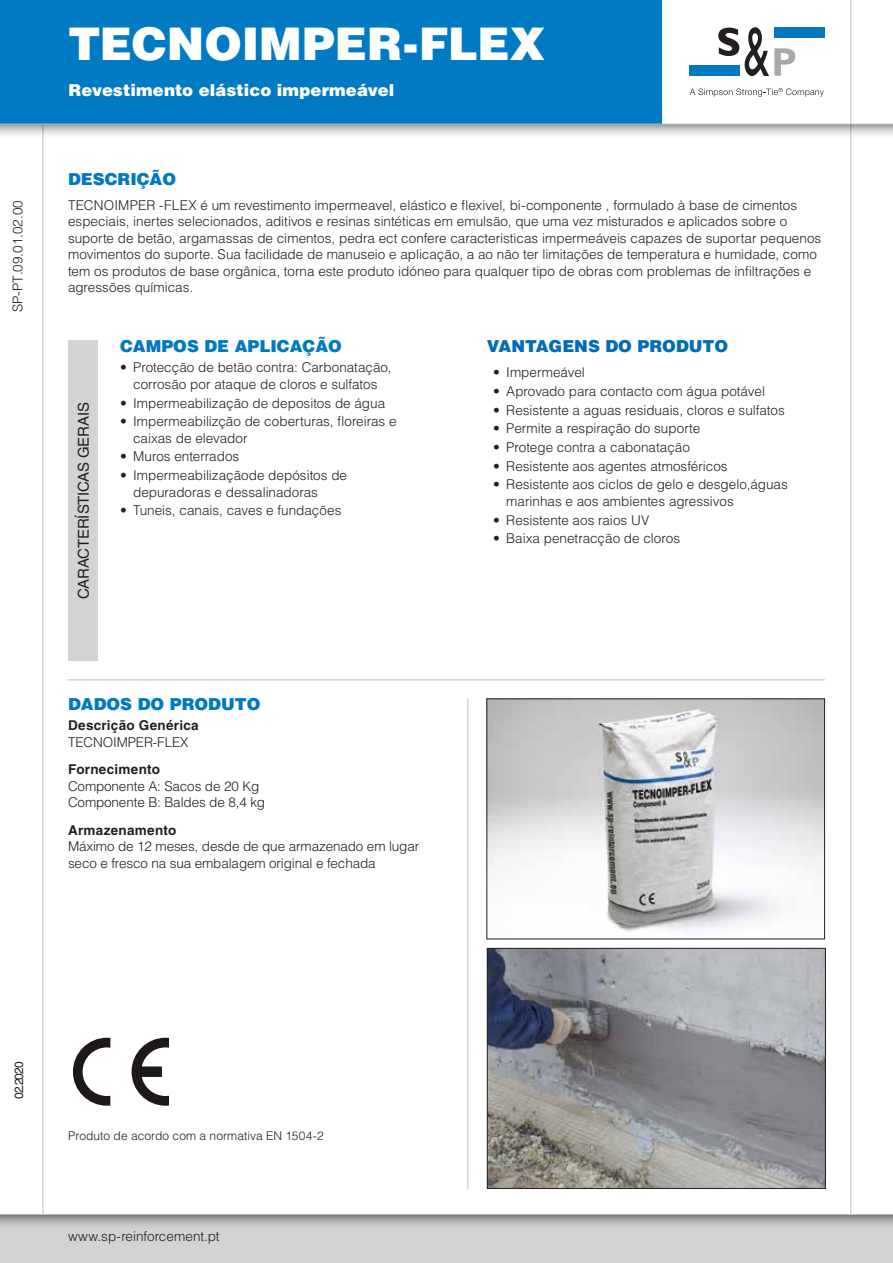
<style>
.page{position:relative;width:893px;height:1263px;background:#fff}
.page>*{position:absolute;margin:0;border:0;box-sizing:border-box;transform-origin:0 0}
.t1{font:900 45px "Helvetica LT Std";color:#fff}
.t2{font:900 16.5px "Helvetica LT Std";color:#0079c1}
.t3{font:900 16.5px "Helvetica LT Std";letter-spacing:.005em;color:#fff}
.t4{font:900 16.5px "Helvetica LT Std";color:#006db6}
.t5{font:15px "Helvetica LT Std";letter-spacing:-.01em;color:#231f20}
.t6{font:300 13.5px/16.5px "Helvetica LT Std";color:#231f20}
.t7{font:700 13.5px "Helvetica LT Std";letter-spacing:.02em;color:#231f20}
.t8{font:300 12px "Helvetica LT Std";letter-spacing:.01em;color:#231f20}
.t9{font:12px "Helvetica LT Std";letter-spacing:-.085em;color:#231f20}
</style>
<div class="page">
<hr style="left:43px;top:0;width:1px;height:1263px;background:#bcbec0">
<hr style="left:850px;top:0;width:1px;height:1239px;background:#bcbec0">
<svg style="left:0;top:125px;width:893px;height:14px"></svg>
<hr style="left:661px;top:0;width:1px;height:124px;background:#bcbec0">
<div style="left:0;top:1214px;width:893px;height:49px;background:#d1d3d4"></div>
<svg style="left:0;top:1215px;width:893px;height:11px"></svg>
<hr style="left:0;top:1214px;width:893px;height:1px;background:#bcbec0">
<div style="left:0;top:0;width:661px;height:124px;background:#007ac2"></div>
<hr style="left:0;top:124px;width:893px;height:1px;background:#bcbec0">
<div style="left:689px;top:65px;width:51px;height:11px;background:#0079c1"></div>
<div style="left:774px;top:27px;width:51px;height:11px;background:#0079c1"></div>
<svg style="left:718px;top:28px;width:21px;height:28px"></svg>
<svg style="left:745px;top:27px;width:50px;height:49px"></svg>
<svg style="left:690px;top:88px;width:134px;height:9px"></svg>
<div style="left:68px;top:340px;width:30px;height:321px;background:#d1d3d4"></div>
<img style="left:488px;top:700px;width:335px;height:232px">
<div style="left:486px;top:698px;width:339px;height:241px;border:1px solid #231f20"></div>
<img style="left:489px;top:950px;width:335px;height:237px">
<div style="left:487px;top:948px;width:339px;height:241px;border:1px solid #231f20"></div>
<svg style="left:73px;top:1038px;width:96px;height:68px"></svg>
<hr style="left:68px;top:679px;width:757px;height:1px;background:#bcbec0">
<hr style="left:467px;top:698px;width:1px;height:491px;background:#bcbec0">
<p class="t6" style="left:9px;top:312px;width:113px;rotate:-90deg">SP-PT.09.01.02.00</p>
<h1 class="t1" style="left:68px;top:14px;width:478px">TECNOIMPER-FLEX</h1>
<p class="t3" style="left:69px;top:80px;width:327px">Revestimento elástico impermeável</p>
<p class="t2" style="left:68px;top:168px;width:110px">DESCRIÇÃO</p>
<p class="t6" style="left:68px;top:196px;width:755px">TECNOIMPER -FLEX é um revestimento impermeavel, elástico e flexivel, bi-componente , formulado à base de cimentos especiais, inertes selecionados, aditivos e resinas sintéticas em emulsão, que uma vez misturados e aplicados sobre o suporte de betão, argamassas de cimentos, pedra ect confere caracteristicas impermeáveis capazes de suportar pequenos movimentos do suporte. Sua facilidade de manuseio e aplicação, a ao não ter limitações de temperatura e humidade, como tem os produtos de base orgânica, torna este produto idóneo para qualquer tipo de obras com problemas de infiltrações e agressões químicas.</p>
<p class="t5" style="left:75px;top:599px;width:198px;rotate:-90deg">CARACTERÍSTICAS GERAIS</p>
<p class="t2" style="left:120px;top:335px;width:223px">CAMPOS DE APLICAÇÃO</p>
<p class="t6" style="left:120px;top:359px;width:273px;text-align:center">• Protecção de betão contra: Carbonatação, corrosão por ataque de cloros e sulfatos</p>
<p class="t6" style="left:120px;top:394px;width:267px">• Impermeabilização de depositos de água</p>
<p class="t6" style="left:133px;top:413px;width:265px;text-indent:-13px">• Impermeabilizção de coberturas, floreiras e caixas de elevador</p>
<p class="t6" style="left:120px;top:448px;width:121px">• Muros enterrados</p>
<p class="t6" style="left:133px;top:467px;width:216px;text-indent:-13px">• Impermeabilizaçãode depósitos de depuradoras e dessalinadoras</p>
<p class="t6" style="left:120px;top:502px;width:223px">• Tuneis, canais, caves e fundações</p>
<p class="t2" style="left:68px;top:693px;width:194px">DADOS DO PRODUTO</p>
<p class="t7" style="left:68px;top:717px;width:132px">Descrição Genérica</p>
<p class="t6" style="left:68px;top:734px;width:122px">TECNOIMPER-FLEX</p>
<p class="t7" style="left:68px;top:761px;width:93px">Fornecimento</p>
<p class="t6" style="left:68px;top:778px;width:199px">Componente A: Sacos de 20 Kg<br>Componente B: Baldes de 8,4 kg</p>
<p class="t7" style="left:68px;top:822px;width:110px">Armazenamento</p>
<p class="t6" style="left:68px;top:838px;width:353px">Máximo de 12 meses, desde de que armazenado em lugar seco e fresco na sua embalagem original e fechada</p>
<p class="t4" style="left:487px;top:335px;width:243px">VANTAGENS DO PRODUTO</p>
<p class="t6" style="left:493px;top:364px;width:93px">• Impermeável</p>
<p class="t6" style="left:493px;top:383px;width:273px">• Aprovado para contacto com água potável</p>
<p class="t6" style="left:493px;top:402px;width:293px">• Resistente a aguas residuais, cloros e sulfatos</p>
<p class="t6" style="left:493px;top:420px;width:208px">• Permite a respiração do suporte</p>
<p class="t6" style="left:493px;top:439px;width:198px">• Protege contra a cabonatação</p>
<p class="t6" style="left:493px;top:458px;width:236px">• Resistente aos agentes atmosféricos</p>
<p class="t6" style="left:506px;top:476px;width:283px;text-indent:-13px">• Resistente aos ciclos de gelo e desgelo,águas marinhas e aos ambientes agressivos</p>
<p class="t6" style="left:493px;top:511px;width:158px">• Resistente aos raios UV</p>
<p class="t6" style="left:493px;top:530px;width:188px">• Baixa penetracção de cloros</p>
<p class="t9" style="left:12px;top:1099px;width:39px;rotate:-90deg">02.2020</p>
<p class="t8" style="left:68px;top:1128px;width:257px">Produto de acordo com a normativa EN 1504-2</p>
<p class="t6" style="left:68px;top:1228px;width:153px">www.sp-reinforcement.pt</p>
</div>
